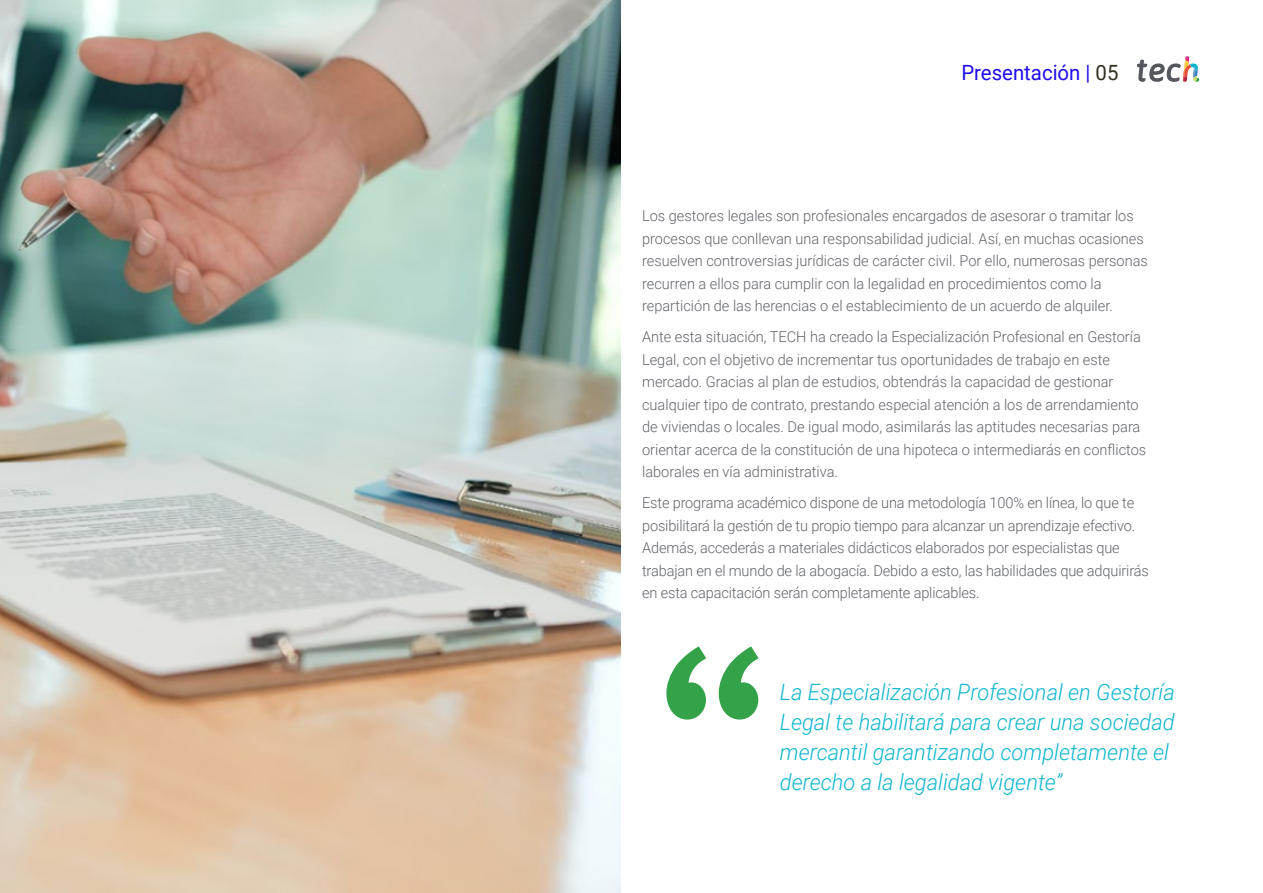
<style>
.page{position:relative;width:1263px;height:893px;background:#fff}
.page>*{position:absolute;margin:0;border:0;box-sizing:border-box;transform-origin:0 0}
.t1{font:italic 300 22.5px/30px "Roboto";color:#0fb6cf}
.t2{font:21px "Roboto";color:#1f0dec}
.t3{font:300 15px/22.5px "Roboto";color:#61646a}
.s1{color:#312e20}
</style>
<div class="page">
<svg style="left:666px;top:646px;width:92px;height:74px"></svg>
<img style="left:0;top:0;width:621px;height:893px">
<svg style="left:1137px;top:56px;width:62px;height:26px"></svg>
<h2 class="t2" style="left:961px;top:57px;width:159px">Presentación | <span class="s1">05</span></h2>
<p class="t3" style="left:642px;top:204px;width:507px">Los gestores legales son profesionales encargados de asesorar o tramitar los procesos que conllevan una responsabilidad judicial. Así, en muchas ocasiones resuelven controversias jurídicas de carácter civil. Por ello, numerosas personas recurren a ellos para cumplir con la legalidad en procedimientos como la repartición de las herencias o el establecimiento de un acuerdo de alquiler.</p>
<p class="t3" style="left:642px;top:325px;width:506px">Ante esta situación, TECH ha creado la Especialización Profesional en Gestoría Legal, con el objetivo de incrementar tus oportunidades de trabajo en este mercado. Gracias al plan de estudios, obtendrás la capacidad de gestionar cualquier tipo de contrato, prestando especial atención a los de arrendamiento de viviendas o locales. De igual modo, asimilarás las aptitudes necesarias para orientar acerca de la constitución de una hipoteca o intermediarás en conflictos laborales en vía administrativa.</p>
<p class="t3" style="left:642px;top:491px;width:508px">Este programa académico dispone de una metodología 100% en línea, lo que te posibilitará la gestión de tu propio tiempo para alcanzar un aprendizaje efectivo.<br>Además, accederás a materiales didácticos elaborados por especialistas que trabajan en el mundo de la abogacía. Debido a esto, las habilidades que adquirirás en esta capacitación serán completamente aplicables.</p>
<h1 class="t1" style="left:780px;top:676px;width:397px">La Especialización Profesional en Gestoría Legal te habilitará para crear una sociedad mercantil garantizando completamente el derecho a la legalidad vigente”</h1>
</div>
